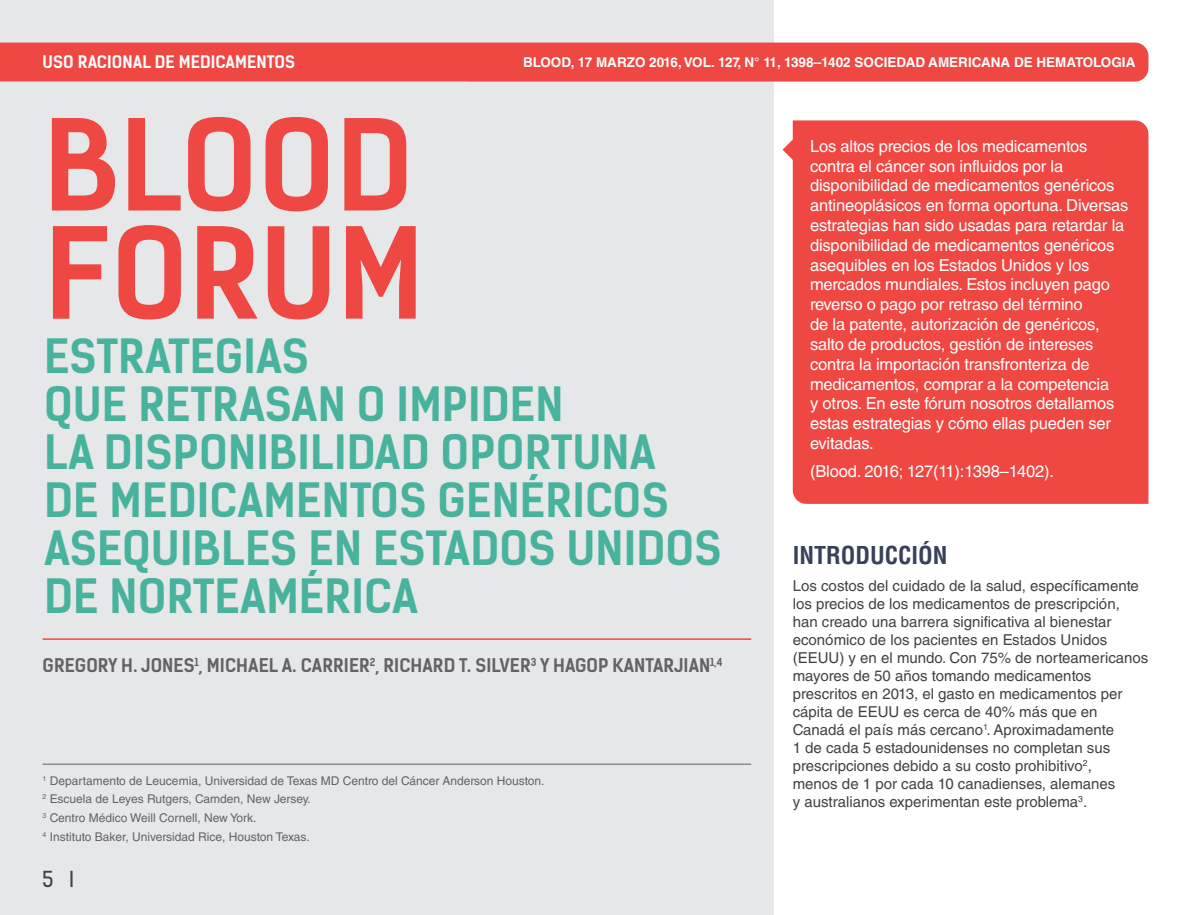
<style>
.page{position:relative;width:1191px;height:915px;background:#fff}
.page>*{position:absolute;margin:0;border:0;box-sizing:border-box;transform-origin:0 0}
.t1{font:700 120px/108px "Kelson Sans";letter-spacing:.005em;color:#ef4843}
.t2{font:700 45px/48px "Kelson Sans";letter-spacing:.005em;color:#47b39d}
.t3{font:700 condensed 24px "Helvetica LT Std";color:#384159}
.t4{font:21px "Kelson Sans";color:#434142}
.t5{font:700 18px "Kelson Sans";letter-spacing:.005em;color:#636366}
.t6{font:16.5px/19.8px "Helvetica LT Std";letter-spacing:-.01em;color:#fff}
.t7{font:700 16.5px "Kelson Sans";letter-spacing:.005em;color:#fff}
.t8{font:15px/18px "Helvetica LT Std";color:#434142}
.t9{font:700 13.5px "Helvetica LT Std";color:#fff}
.t10{font:12px/18.6px "Helvetica LT Std";color:#636366}
</style>
<div class="page">
<div style="left:0;top:0;width:774px;height:914px;background:#e6e7e9"></div>
<div style="left:792px;top:120px;width:356px;height:383px;background:#ef4843"></div>
<hr style="left:43px;top:638px;width:708px;height:1px;background:#ef4843">
<svg style="left:782px;top:139px;width:21px;height:21px"></svg>
<hr style="left:43px;top:763px;width:708px;height:1px;background:#636366">
<div style="left:0;top:43px;width:1148px;height:39px;background:#ef4843"></div>
<p class="t7" style="left:43px;top:52px;width:254px">USO RACIONAL DE MEDICAMENTOS</p>
<p class="t9" style="left:523px;top:54px;width:614px">BLOOD, 17 MARZO 2016, VOL. 127, N° 11, 1398–1402 SOCIEDAD AMERICANA DE HEMATOLOGIA</p>
<h1 class="t1" style="left:45px;top:112px;width:381px">BLOOD<br>FORUM</h1>
<h2 class="t2" style="left:44px;top:332px;width:679px">ESTRATEGIAS<br>QUE RETRASAN O IMPIDEN<br>LA DISPONIBILIDAD OPORTUNA<br>DE MEDICAMENTOS GENÉRICOS<br>ASEQUIBLES EN ESTADOS UNIDOS<br>DE NORTEAMÉRICA</h2>
<p class="t5" style="left:43px;top:653px;width:681px">GREGORY H. JONES<sup>1</sup>, MICHAEL A. CARRIER<sup>2</sup>, RICHARD T. SILVER<sup>3</sup> Y HAGOP KANTARJIAN<sup>1,4</sup></p>
<p class="t10" style="left:43px;top:770px;width:503px"><sup>1</sup> Departamento de Leucemia, Universidad de Texas MD Centro del Cáncer Anderson Houston.<br><sup>2</sup> Escuela de Leyes Rutgers, Camden, New Jersey.<br><sup>3</sup> Centro Médico Weill Cornell, New York.<br><sup>4</sup> Instituto Baker, Universidad Rice, Houston Texas.</p>
<p class="t4" style="left:43px;top:866px;width:33px">5 I</p>
<p class="t6" style="left:810px;top:136px;width:320px">Los altos precios de los medicamentos contra el cáncer son influidos por la disponibilidad de medicamentos genéricos antineoplásicos en forma oportuna. Diversas estrategias han sido usadas para retardar la disponibilidad de medicamentos genéricos asequibles en los Estados Unidos y los mercados mundiales. Estos incluyen pago reverso o pago por retraso del término<br>de la patente, autorización de genéricos, salto de productos, gestión de intereses contra la importación transfronteriza de medicamentos, comprar a la competencia<br>y otros. En este fórum nosotros detallamos estas estrategias y cómo ellas pueden ser evitadas.</p>
<p class="t6" style="left:810px;top:461px;width:245px">(Blood. 2016; 127(11):1398–1402).</p>
<h3 class="t3" style="left:792px;top:540px;width:156px">INTRODUCCIÓN</h3>
<p class="t8" style="left:792px;top:576px;width:357px">Los costos del cuidado de la salud, específicamente los precios de los medicamentos de prescripción, han creado una barrera significativa al bienestar económico de los pacientes en Estados Unidos (EEUU) y en el mundo. Con 75% de norteamericanos mayores de 50 años tomando medicamentos prescritos en 2013, el gasto en medicamentos per cápita de EEUU es cerca de 40% más que en Canadá el país más cercano<sup>1</sup>. Aproximadamente<br>1 de cada 5 estadounidenses no completan sus prescripciones debido a su costo prohibitivo<sup>2</sup>,<br>menos de 1 por cada 10 canadienses, alemanes<br>y australianos experimentan este problema<sup>3</sup>.</p>
</div>
